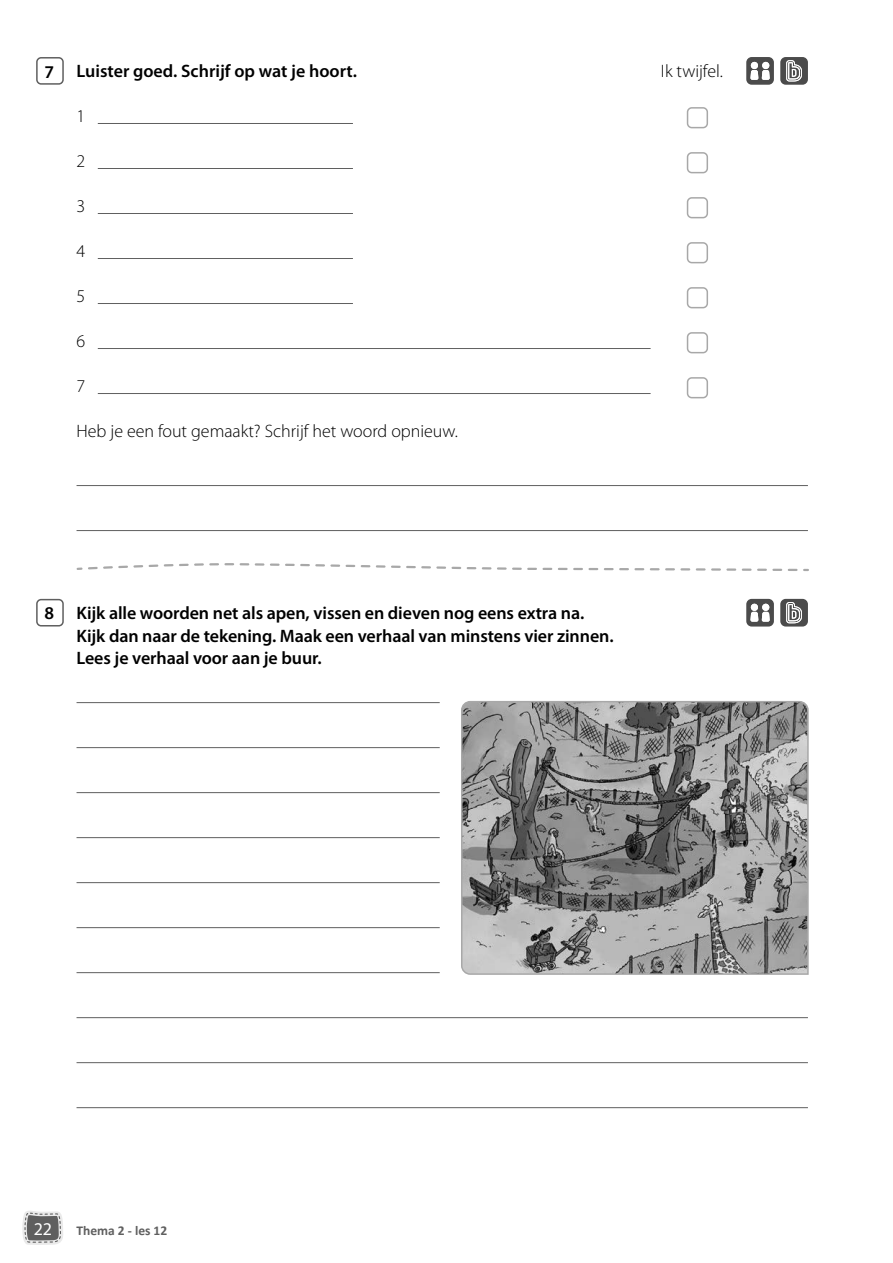
<style>
.page{position:relative;width:893px;height:1263px;background:#fff}
.page>*{position:absolute;margin:0;border:0;box-sizing:border-box;transform-origin:0 0}
.t1{font:600 18px/22.5px "Myriad Pro";letter-spacing:-.005em;color:#000}
.t2{font:300 18px "Myriad Pro";color:#000}
.t3{font:18px "Myriad Pro";color:#fff}
.t4{font:700 13.5px "Calibri";color:#5f5f5f}
</style>
<div class="page">
<svg style="left:22px;top:1211px;width:41px;height:34px"></svg>
<hr style="left:77px;top:485px;width:731px;height:1px;background:#5f5f5f">
<hr style="left:77px;top:530px;width:731px;height:1px;background:#5f5f5f">
<hr style="left:77px;top:702px;width:363px;height:1px;background:#5f5f5f">
<hr style="left:77px;top:747px;width:363px;height:1px;background:#5f5f5f">
<hr style="left:77px;top:792px;width:363px;height:1px;background:#5f5f5f">
<hr style="left:77px;top:837px;width:363px;height:1px;background:#5f5f5f">
<hr style="left:77px;top:882px;width:363px;height:1px;background:#5f5f5f">
<hr style="left:77px;top:927px;width:363px;height:1px;background:#5f5f5f">
<hr style="left:77px;top:972px;width:363px;height:1px;background:#5f5f5f">
<hr style="left:77px;top:1017px;width:731px;height:1px;background:#5f5f5f">
<hr style="left:77px;top:1062px;width:731px;height:1px;background:#5f5f5f">
<hr style="left:77px;top:1107px;width:731px;height:1px;background:#5f5f5f">
<hr style="left:98px;top:123px;width:255px;height:1px;background:#5f5f5f">
<hr style="left:98px;top:168px;width:255px;height:1px;background:#5f5f5f">
<hr style="left:98px;top:213px;width:255px;height:1px;background:#5f5f5f">
<hr style="left:98px;top:258px;width:255px;height:1px;background:#5f5f5f">
<hr style="left:98px;top:303px;width:255px;height:1px;background:#5f5f5f">
<hr style="left:98px;top:348px;width:553px;height:1px;background:#5f5f5f">
<hr style="left:98px;top:393px;width:553px;height:1px;background:#5f5f5f">
<svg style="left:76px;top:563px;width:732px;height:8px"></svg>
<div style="left:36px;top:57px;width:28px;height:28px;border:2px solid #5f5f5f;border-radius:4px"></div>
<svg style="left:746px;top:57px;width:28px;height:28px"></svg>
<svg style="left:780px;top:57px;width:28px;height:28px"></svg>
<div style="left:687px;top:107px;width:21px;height:21px;border:2px solid #a8a8a8;border-radius:4px"></div>
<div style="left:687px;top:152px;width:21px;height:21px;border:2px solid #a8a8a8;border-radius:4px"></div>
<div style="left:687px;top:197px;width:21px;height:21px;border:2px solid #a8a8a8;border-radius:4px"></div>
<div style="left:687px;top:242px;width:21px;height:21px;border:2px solid #a8a8a8;border-radius:4px"></div>
<div style="left:687px;top:287px;width:21px;height:21px;border:2px solid #a8a8a8;border-radius:4px"></div>
<div style="left:687px;top:332px;width:21px;height:21px;border:2px solid #a8a8a8;border-radius:4px"></div>
<div style="left:687px;top:377px;width:21px;height:21px;border:2px solid #a8a8a8;border-radius:4px"></div>
<div style="left:36px;top:599px;width:28px;height:27px;border:2px solid #5f5f5f;border-radius:4px"></div>
<svg style="left:746px;top:599px;width:28px;height:27px"></svg>
<svg style="left:780px;top:599px;width:28px;height:27px"></svg>
<svg style="left:461px;top:701px;width:348px;height:274px;background:#8c8c8c"></svg>
<p class="t1" style="left:45px;top:61px;width:11px">7</p>
<p class="t1" style="left:77px;top:60px;width:282px">Luister goed. Schrijf op wat je hoort.</p>
<p class="t2" style="left:661px;top:60px;width:63px">Ik twijfel.</p>
<p class="t2" style="left:77px;top:105px;width:10px">1</p>
<p class="t2" style="left:77px;top:150px;width:10px">2</p>
<p class="t2" style="left:77px;top:195px;width:10px">3</p>
<p class="t2" style="left:77px;top:240px;width:10px">4</p>
<p class="t2" style="left:77px;top:285px;width:10px">5</p>
<p class="t2" style="left:77px;top:330px;width:10px">6</p>
<p class="t2" style="left:77px;top:375px;width:10px">7</p>
<p class="t2" style="left:77px;top:420px;width:383px">Heb je een fout gemaakt? Schrijf het woord opnieuw.</p>
<p class="t1" style="left:45px;top:602px;width:11px">8</p>
<p class="t1" style="left:77px;top:602px;width:539px">Kijk alle woorden net als apen, vissen en dieven nog eens extra na.<br>Kijk dan naar de tekening. Maak een verhaal van minstens vier zinnen.<br>Lees je verhaal voor aan je buur.</p>
<p class="t3" style="left:34px;top:1217px;width:20px">22</p>
<p class="t4" style="left:77px;top:1221px;width:92px">Thema 2 - les 12</p>
</div>
